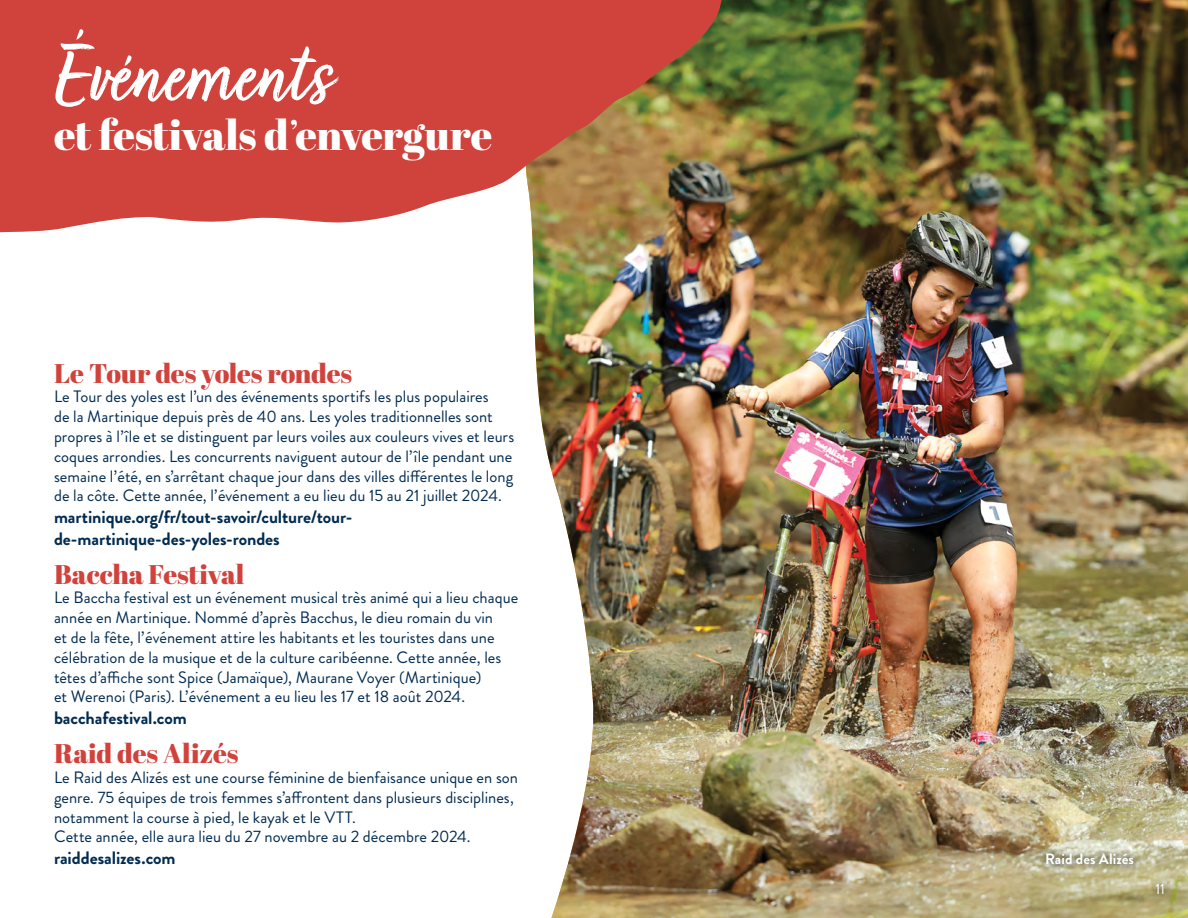
<style>
.page{position:relative;width:1188px;height:918px;background:#fff}
.page>*{position:absolute;margin:0;border:0;box-sizing:border-box;transform-origin:0 0}
.t1{font:93px "Turbinado";color:#fff}
.t2{font:42px "Abril Fatface";letter-spacing:-.015em;color:#fff}
.t3{font:27px "Abril Fatface";letter-spacing:-.005em;color:#d0433c}
.t4{font:700 18px/21.6px "Brandon Grotesque";letter-spacing:-.005em;color:#002b51}
.t5{font:16.5px/19.8px "Brandon Grotesque";color:#002b51}
.t6{font:700 15px "Brandon Grotesque";color:#fff}
.t7{font:15px "Brandon Grotesque";color:#fff}
</style>
<div class="page">
<img style="left:532px;top:0;width:656px;height:918px">
<svg style="left:0;top:0;width:738px;height:245px;background:#c95e4e"></svg>
<div style="left:1038px;top:845px;width:103px;height:27px;background:#000;opacity:.75"></div>
<div style="left:1148px;top:876px;width:24px;height:25px;background:#000;opacity:.75"></div>
<h1 class="t1" style="left:54px;top:38px;width:279px">Événements</h1>
<h2 class="t2" style="left:54px;top:105px;width:440px">et festivals dʼenvergure</h2>
<h3 class="t3" style="left:54px;top:354px;width:300px">Le Tour des yoles rondes</h3>
<p class="t5" style="left:54px;top:387px;width:462px">Le Tour des yoles est l’un des événements sportifs les plus populaires<br>de la Martinique depuis près de 40 ans. Les yoles traditionnelles sont propres à l’île et se distinguent par leurs voiles aux couleurs vives et leurs coques arrondies. Les concurrents naviguent autour de l’île pendant une semaine l’été, en s’arrêtant chaque jour dans des villes différentes le long de la côte. Cette année, l’événement a eu lieu du 15 au 21 juillet 2024.</p>
<p class="t4" style="left:54px;top:506px;width:300px">martinique.org/fr/tout-savoir/culture/tour&shy;de-martinique-des-yoles-rondes</p>
<h3 class="t3" style="left:54px;top:555px;width:192px">Baccha Festival</h3>
<p class="t5" style="left:54px;top:588px;width:466px">Le Baccha festival est un événement musical très animé qui a lieu chaque année en Martinique. Nommé d’après Bacchus, le dieu romain du vin<br>et de la fête, l’événement attire les habitants et les touristes dans une célébration de la musique et de la culture caribéenne. Cette année, les têtes d’affiche sont Spice (Jamaïque), Maurane Voyer (Martinique)<br>et Werenoi (Paris). L’événement a eu lieu les 17 et 18 août 2024.</p>
<p class="t4" style="left:54px;top:707px;width:134px">bacchafestival.com</p>
<h3 class="t3" style="left:54px;top:735px;width:186px">Raid des Alizés</h3>
<p class="t5" style="left:54px;top:768px;width:466px">Le Raid des Alizés est une course féminine de bienfaisance unique en son genre. 75 équipes de trois femmes s’affrontent dans plusieurs disciplines, notamment la course à pied, le kayak et le VTT.<br>Cette année, elle aura lieu du 27 novembre au 2 décembre 2024.</p>
<p class="t4" style="left:54px;top:847px;width:123px">raiddesalizes.com</p>
<p class="t6" style="left:1045px;top:848px;width:90px">Raid des Alizés</p>
<p class="t7" style="left:1155px;top:878px;width:11px">11</p>
</div>
